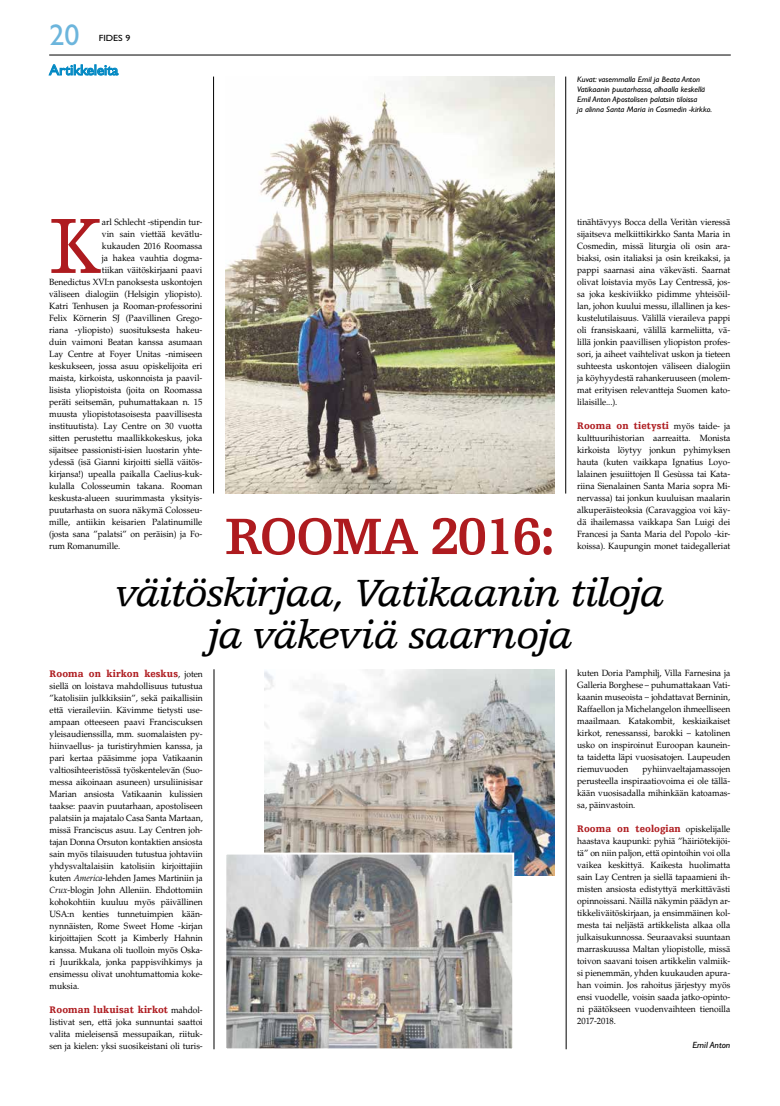
<style>
.page{position:relative;width:780px;height:1106px;background:#fff}
.page>*{position:absolute;margin:0;border:0;box-sizing:border-box;transform-origin:0 0}
.t1{font:82.6px "Egyptienne FLT Std";color:#ae1b1f;scale:.95 1}
.t2{font:700 54px "Egyptienne FLT Std";letter-spacing:-.04em;color:#ae1b1f}
.t3{font:italic 40px/42px "Egyptienne FLT Std";letter-spacing:-.05em;color:#000;text-align:center;scale:1.05 1}
.t4{font:30px "Gill Sans Std";color:#6cb5dc}
.t5{font:15px "Gill Sans Std";letter-spacing:-.01em;color:#0088c3}
.t6{font:900 10px "Egyptienne FLT Std";letter-spacing:.005em;color:#ae1b1f;scale:.95 1}
.t7{font:9px/12px "Palatino LT Std";letter-spacing:-.005em;color:#000;text-align:justify;scale:.95 1}
.t8{font:italic 9px "Gill Sans Std";color:#000;scale:1.05 1}
.t9{font:9px "Gill Sans Std";color:#000;scale:1.1 1}
.t10{font:italic 8px/10px "Gill Sans Std";color:#000;scale:1.05 1}
.s1{font-family:"Palatino LT Std";font-weight:400;font-size:9px;color:#000}
.s2{font-style:italic}
</style>
<div class="page">
<hr style="left:49px;top:55px;width:681px;height:1px;background:#000">
<svg style="left:49px;top:64px;width:69px;height:11px"></svg>
<hr style="left:214px;top:669px;width:1px;height:380px;background:#000">
<hr style="left:566px;top:669px;width:1px;height:380px;background:#000">
<hr style="left:213px;top:77px;width:1px;height:416px;background:#000">
<hr style="left:565px;top:77px;width:1px;height:416px;background:#000">
<img style="left:225px;top:77px;width:329px;height:416px">
<img style="left:264px;top:669px;width:290px;height:206px">
<img style="left:227px;top:855px;width:284px;height:192px">
<div style="left:224px;top:852px;width:290px;height:198px;border:2px solid #fff"></div>
<h3 class="t4" style="left:50px;top:18px;width:31px">20</h3>
<p class="t9" style="left:99px;top:33px;width:30px">FIDES 9</p>
<h3 class="t5" style="left:49px;top:61px;width:71px">Artikkeleita</h3>
<p class="t10" style="left:577px;top:74px;width:130px">Kuvat: vasemmalla Emil ja Beata Anton Vatikaanin puutarhassa, alhaalla keskellä Emil Anton Apostolisen palatsin tiloissa<br>ja alinna Santa Maria in Cosmedin -kirkko.</p>
<h1 class="t1" style="left:49px;top:201px;width:57px">K</h1>
<p class="t7" style="left:102px;top:216px;width:107px">arl Schlecht -stipendin tur-</p>
<p class="t7" style="left:577px;top:216px;width:163px">tinähtävyys Bocca della Veritàn vieressä sijaitseva melkiittikirkko Santa Maria in Cosmedin, missä liturgia oli osin ara&shy;biaksi, osin italiaksi ja osin kreikaksi, ja pappi saarnasi aina väkevästi. Saarnat olivat loistavia myös Lay Centressä, jos&shy;sa joka keskiviikko pidimme yhteisöil&shy;lan, johon kuului messu, illallinen ja kes&shy;kustelutilaisuus. Välillä vieraileva pappi oli fransiskaani, välillä karmeliitta, vä&shy;lillä jonkin paavillisen yliopiston profes&shy;sori, ja aiheet vaihtelivat uskon ja tieteen suhteesta uskontojen väliseen dialogiin ja köyhyydestä rahankeruuseen (molem&shy;mat erityisen relevantteja Suomen kato&shy;lilaisille...).</p>
<p class="t6" style="left:577px;top:420px;width:163px">Rooma on tietysti <span class="s1">myös taide- ja</span></p>
<p class="t7" style="left:577px;top:432px;width:163px">kulttuurihistorian aarreaitta. Monista kirkoista löytyy jonkun pyhimyksen hauta (kuten vaikkapa Ignatius Loyo&shy;lalainen jesuiittojen Il Gesùssa tai Kata&shy;riina Sienalainen Santa Maria sopra Mi&shy;nervassa) tai jonkun kuuluisan maalarin alkuperäisteoksia (Caravaggioa voi käy&shy;dä ihailemassa vaikkapa San Luigi dei Francesi ja Santa Maria del Popolo -kir&shy;koissa). Kaupungin monet taidegalleriat</p>
<p class="t7" style="left:102px;top:228px;width:107px">vin sain viettää kevätlu-</p>
<p class="t7" style="left:102px;top:240px;width:107px">kukauden 2016 Roomassa</p>
<p class="t7" style="left:102px;top:252px;width:107px">ja hakea vauhtia dogma-</p>
<p class="t7" style="left:102px;top:264px;width:107px">tiikan väitöskirjaani paavi</p>
<p class="t7" style="left:49px;top:276px;width:163px">Benedictus XVI:n panoksesta uskontojen</p>
<p class="t7" style="left:49px;top:288px;width:163px">väliseen dialogiin (Helsigin yliopisto).</p>
<p class="t7" style="left:49px;top:300px;width:163px">Katri Tenhusen ja Rooman-professorini</p>
<p class="t7" style="left:49px;top:312px;width:163px">Felix Körnerin SJ (Paavillinen Grego-</p>
<p class="t7" style="left:49px;top:324px;width:163px">riana -yliopisto) suosituksesta hakeu-</p>
<p class="t7" style="left:49px;top:336px;width:163px">duin vaimoni Beatan kanssa asumaan</p>
<p class="t7" style="left:49px;top:348px;width:163px">Lay Centre at Foyer Unitas -nimiseen</p>
<p class="t7" style="left:49px;top:360px;width:163px">keskukseen, jossa asuu opiskelijoita eri</p>
<p class="t7" style="left:49px;top:372px;width:163px">maista, kirkoista, uskonnoista ja paavil-</p>
<p class="t7" style="left:49px;top:384px;width:163px">lisista yliopistoista (joita on Roomassa</p>
<p class="t7" style="left:49px;top:396px;width:163px">peräti seitsemän, puhumattakaan n. 15</p>
<p class="t7" style="left:49px;top:408px;width:163px">muusta yliopistotasoisesta paavillisesta</p>
<p class="t7" style="left:49px;top:420px;width:163px">instituutista). Lay Centre on 30 vuotta</p>
<p class="t7" style="left:49px;top:432px;width:163px">sitten perustettu maallikkokeskus, joka</p>
<p class="t7" style="left:49px;top:444px;width:163px">sijaitsee passionisti-isien luostarin yhte-</p>
<p class="t7" style="left:49px;top:456px;width:163px">ydessä (isä Gianni kirjoitti siellä väitös-</p>
<p class="t7" style="left:49px;top:468px;width:163px">kirjansa!) upealla paikalla Caelius-kuk-</p>
<p class="t7" style="left:49px;top:480px;width:163px">kulalla Colosseumin takana. Rooman</p>
<p class="t7" style="left:49px;top:492px;width:163px">keskusta-alueen suurimmasta yksityis-</p>
<p class="t7" style="left:49px;top:504px;width:163px">puutarhasta on suora näkymä Colosseu-</p>
<p class="t7" style="left:49px;top:516px;width:163px">mille, antiikin keisarien Palatinumille</p>
<p class="t7" style="left:49px;top:528px;width:163px">(josta sana ”palatsi” on peräisin) ja Fo-</p>
<p class="t7" style="left:49px;top:540px;width:76px">rum Romanumille.</p>
<h2 class="t2" style="left:225px;top:506px;width:331px">ROOMA 2016:</h2>
<h3 class="t3" style="left:115px;top:572px;width:526px">väitöskirjaa, Vatikaanin tiloja ja väkeviä saarnoja</h3>
<p class="t6" style="left:50px;top:667px;width:163px">Rooma on kirkon keskus<span class="s1">, joten</span></p>
<p class="t7" style="left:50px;top:679px;width:163px">siellä on loistava mahdollisuus tutustua ”katolisiin julkkiksiin”, sekä paikallisiin että vieraileviin. Kävimme tietysti use&shy;ampaan otteeseen paavi Franciscuksen yleisaudienssilla, mm. suomalaisten py&shy;hiinvaellus- ja turistiryhmien kanssa, ja pari kertaa pääsimme jopa Vatikaanin valtiosihteeristössä työskentelevän (Suo&shy;messa aikoinaan asuneen) ursuliinisisar Marian ansiosta Vatikaanin kulissien taakse: paavin puutarhaan, apostoliseen palatsiin ja majatalo Casa Santa Martaan, missä Franciscus asuu. Lay Centren joh&shy;tajan Donna Orsuton kontaktien ansiosta sain myös tilaisuuden tutustua johtaviin yhdysvaltalaisiin katolisiin kirjoittajiin kuten <span class="s2">America</span>-lehden James Martiniin ja <span class="s2">Crux</span>-blogin John Alleniin. Ehdottomiin kohokohtiin kuuluu myös päivällinen USA:n kenties tunnetuimpien kään&shy;nynnäisten, Rome Sweet Home -kirjan kirjoittajien Scott ja Kimberly Hahnin kanssa. Mukana oli tuolloin myös Oska&shy;ri Juurikkala, jonka pappisvihkimys ja ensimessu olivat unohtumattomia koke&shy;muksia.</p>
<p class="t6" style="left:50px;top:1003px;width:163px">Rooman lukuisat kirkot <span class="s1">mahdol-</span></p>
<p class="t7" style="left:50px;top:1015px;width:163px">listivat sen, että joka sunnuntai saattoi valita mieleisensä messupaikan, riituk&shy;sen ja kielen: yksi suosikeistani oli turis-</p>
<p class="t7" style="left:577px;top:667px;width:163px">kuten Doria Pamphilj, Villa Farnesina ja Galleria Borghese – puhumattakaan Vati&shy;kaanin museoista – johdattavat Berninin, Raffaellon ja Michelangelon ihmeelliseen maailmaan. Katakombit, keskiaikaiset kirkot, renessanssi, barokki – katolinen usko on inspiroinut Euroopan kaunein&shy;ta taidetta läpi vuosisatojen. Laupeuden riemuvuoden</p>
<p class="t7" style="left:577px;top:763px;width:163px;text-indent:65px">pyhiinvaeltajamassojen perusteella inspiraatiovoima ei ole tällä&shy;kään vuosisadalla mihinkään katoamas&shy;sa, päinvastoin.</p>
<p class="t6" style="left:577px;top:823px;width:163px">Rooma on teologian <span class="s1">opiskelijalle</span></p>
<p class="t7" style="left:577px;top:835px;width:163px">haastava kaupunki: pyhiä ”häiriötekijöi&shy;tä” on niin paljon, että opintoihin voi olla vaikea keskittyä. Kaikesta huolimatta sain Lay Centren ja siellä tapaamieni ih&shy;misten ansiosta edistyttyä merkittävästi opinnoissani. Näillä näkymin päädyn ar&shy;tikkeliväitöskirjaan, ja ensimmäinen kol&shy;mesta tai neljästä artikkelista alkaa olla julkaisukunnossa. Seuraavaksi suuntaan marraskuussa Maltan yliopistolle, missä toivon saavani toisen artikkelin valmiik&shy;si pienemmän, yhden kuukauden apura&shy;han voimin. Jos rahoitus järjestyy myös ensi vuodelle, voisin saada jatko-opinto&shy;ni päätökseen vuodenvaihteen tienoilla 2017-2018.</p>
<p class="t8" style="left:692px;top:1039px;width:38px">Emil Anton</p>
</div>
